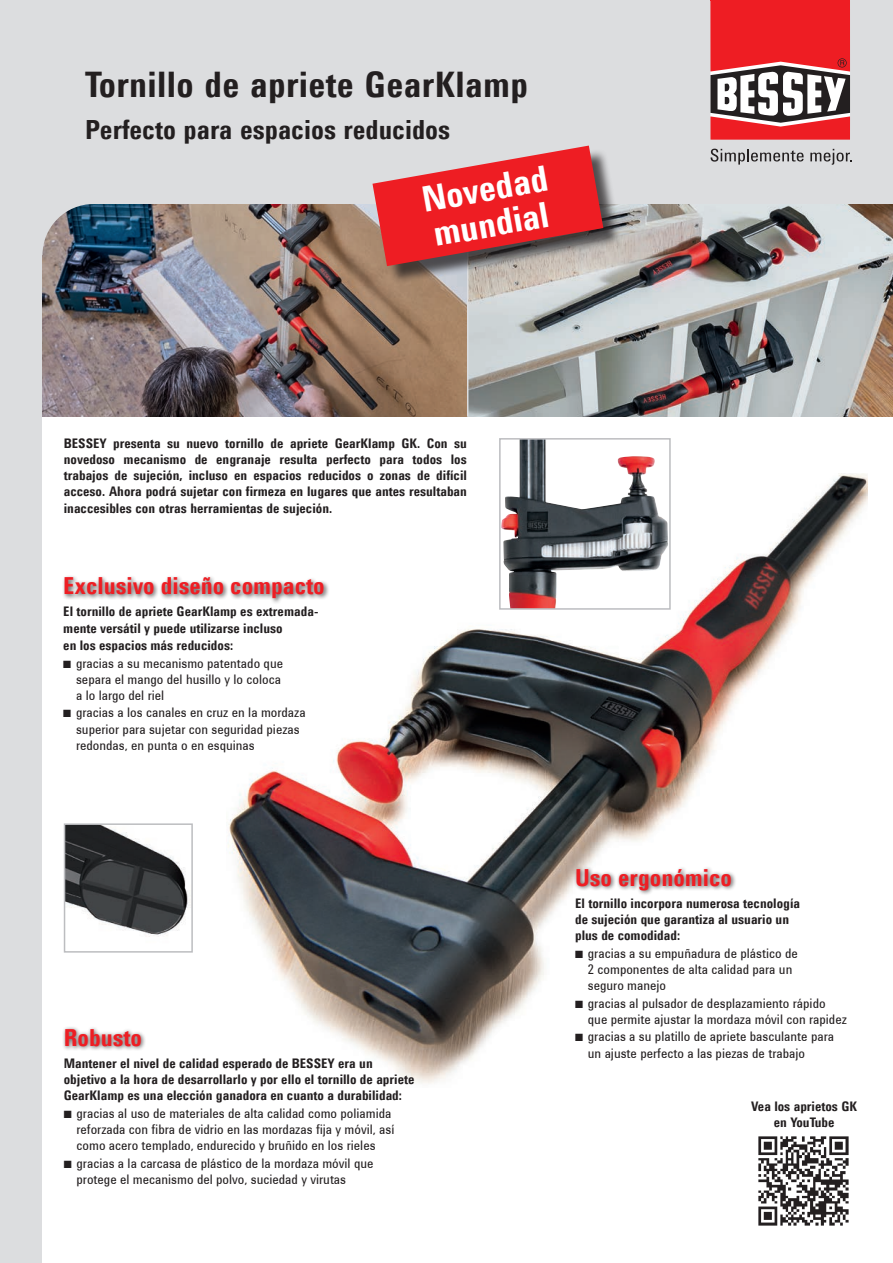
<style>
.page{position:relative;width:893px;height:1263px;background:#dcdddf}
.page>*{position:absolute;margin:0;border:0;box-sizing:border-box;transform-origin:0 0}
.t1{font:700 36px "Utah WGL Cond";letter-spacing:.01em;color:#231f20}
.t2{font:700 36px/36px "Utah WGL Cond";color:#fff}
.t3{font:700 27px "Utah WGL Cond";color:#231f20}
.t4{font:700 24px "Utah WGL Cond";color:#ee1d23}
.t5{font:13.5px/16.2px "Utah WGL Cond";color:#231f20}
.t6{font:700 13.5px/16.2px "Utah WGL Cond";color:#231f20}
</style>
<div class="page">
<div style="left:43px;top:204px;width:850px;height:1059px;background:#fff"></div>
<img style="left:228px;top:473px;width:640px;height:611px">
<img style="left:43px;top:204px;width:850px;height:213px">
<svg style="left:42px;top:204px;width:52px;height:51px;background:#6c7a86"></svg>
<hr style="left:467px;top:203px;width:1px;height:214px;background:#dcdddf">
<svg style="left:519px;top:441px;width:27px;height:15px"></svg>
<img style="left:502px;top:456px;width:166px;height:151px">
<div style="left:499px;top:438px;width:172px;height:172px;border:2px solid #bcbdc0"></div>
<img style="left:67px;top:826px;width:121px;height:111px">
<div style="left:64px;top:823px;width:129px;height:130px;border:2px solid #bcbdc0"></div>
<div style="left:757px;top:1134px;width:93px;height:94px;background:linear-gradient(to right,#fff,#fff)"></div>
<img style="left:759px;top:1136px;width:89px;height:90px">
<svg style="left:710px;top:0;width:140px;height:140px;background:#cc4f53"></svg>
<svg style="left:711px;top:149px;width:93px;height:16px"></svg>
<svg style="left:810px;top:149px;width:42px;height:16px"></svg>
<div style="left:62px;top:575px;width:268px;height:29px;background:#231f20;opacity:.75"></div>
<div style="left:573px;top:866px;width:164px;height:30px;background:#231f20;opacity:.75"></div>
<div style="left:62px;top:1026px;width:85px;height:26px;background:#231f20;opacity:.75"></div>
<div style="left:375px;top:148px;width:247px;height:136px;background:#231f20;opacity:.75"></div>
<svg style="left:372px;top:146px;width:231px;height:120px;background:#d74b4f"></svg>
<svg style="left:575px;top:950px;width:11px;height:9px"></svg>
<svg style="left:575px;top:1000px;width:11px;height:9px"></svg>
<svg style="left:575px;top:1034px;width:11px;height:8px"></svg>
<h1 class="t1" style="left:85px;top:57px;width:445px">Tornillo de apriete GearKlamp</h1>
<h2 class="t3" style="left:85px;top:109px;width:367px">Perfecto para espacios reducidos</h2>
<h1 class="t2" style="left:419px;top:180px;width:129px;rotate:-10deg">Novedad mundial</h1>
<p class="t6" style="left:64px;top:434px;width:405px;text-align:justify">BESSEY presenta su nuevo tornillo de apriete GearKlamp GK. Con su novedoso mecanismo de engranaje resulta perfecto para todos los trabajos de sujeción, incluso en espacios reducidos o zonas de difícil acceso. Ahora podrá sujetar con firmeza en lugares que antes resultaban inaccesibles con otras herramientas de sujeción.</p>
<h3 class="t4" style="left:63px;top:568px;width:263px">Exclusivo diseño compacto</h3>
<p class="t6" style="left:63px;top:603px;width:257px">El tornillo de apriete GearKlamp es extremada&shy;mente versátil y puede utilizarse incluso</p>
<p class="t6" style="left:63px;top:637px;width:171px">en los espacios más reducidos:</p>
<p class="t5" style="left:76px;top:654px;width:209px">gracias a su mecanismo patentado que separa el mango del husillo y lo coloca a lo largo del riel</p>
<p class="t5" style="left:76px;top:704px;width:231px">gracias a los canales en cruz en la mordaza superior para sujetar con seguridad piezas redondas, en punta o en esquinas</p>
<h3 class="t4" style="left:64px;top:1019px;width:80px">Robusto</h3>
<p class="t6" style="left:64px;top:1055px;width:352px">Mantener el nivel de calidad esperado de BESSEY era un objetivo a la hora de desarrollarlo y por ello el tornillo de apriete<br>GearKlamp es una elección ganadora en cuanto a durabilidad:</p>
<p class="t5" style="left:77px;top:1104px;width:319px">gracias al uso de materiales de alta calidad como poliamida reforzada con fibra de vidrio en las mordazas fija y móvil, así como acero templado, endurecido y bruñido en los rieles</p>
<p class="t5" style="left:77px;top:1154px;width:298px">gracias a la carcasa de plástico de la mordaza móvil que protege el mecanismo del polvo, suciedad y virutas</p>
<h3 class="t4" style="left:575px;top:859px;width:158px">Uso ergonómico</h3>
<p class="t6" style="left:575px;top:895px;width:227px">El tornillo incorpora numerosa tecnología de sujeción que garantiza al usuario un plus de comodidad:</p>
<p class="t5" style="left:588px;top:944px;width:211px">gracias a su empuñadura de plástico de<br>2 componentes de alta calidad para un seguro manejo</p>
<p class="t5" style="left:588px;top:994px;width:260px">gracias al pulsador de desplazamiento rápido que permite ajustar la mordaza móvil con rapidez</p>
<p class="t5" style="left:588px;top:1028px;width:248px">gracias a su platillo de apriete basculante para un ajuste perfecto a las piezas de trabajo</p>
<p class="t6" style="left:751px;top:1098px;width:107px;text-align:center">Vea los aprietos GK en YouTube</p>
</div>
